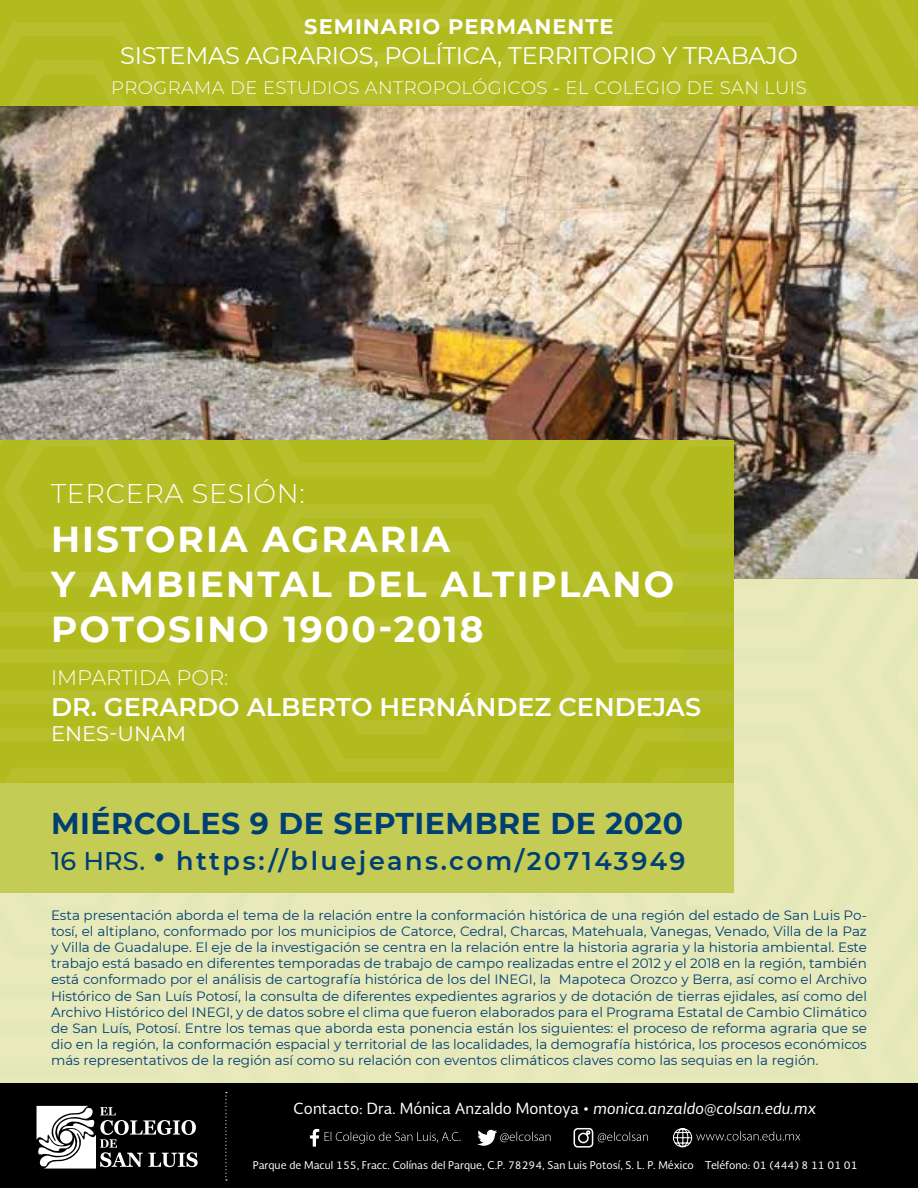
<style>
.page{position:relative;width:918px;height:1188px;background:#fff}
.page>*{position:absolute;margin:0;border:0;box-sizing:border-box;transform-origin:0 0}
.t1{font:700 36px/45px "Montserrat";letter-spacing:.06em;color:#fff}
.t2{font:700 30px "Montserrat";letter-spacing:.02em;color:#003f72}
.t3{font:300 27px "Montserrat";letter-spacing:.025em;color:#fff}
.t4{font:600 25.5px "Montserrat";letter-spacing:.1em;color:#003f72}
.t5{font:600 25.5px "Montserrat";color:#fff}
.t6{font:24px "Montserrat";letter-spacing:-.01em;color:#fff}
.t7{font:700 21px "Montserrat";letter-spacing:.05em;color:#fff}
.t8{font:300 21px "Montserrat";color:#fff}
.t9{font:21px "Montserrat";color:#fff}
.t10{font:300 18px "Montserrat";letter-spacing:.025em;color:#fff}
.t11{font:15px "Soberana Sans";color:#fff}
.t12{font:13.5px/16.2px "Montserrat";color:#003f72;text-align:justify}
.t13{font:10.5px "Soberana Sans";color:#fff}
.s1{font-weight:400}
.s2{font-weight:500}
.s3{font-weight:500;font-size:45px}
.s4{font-style:italic}
</style>
<div class="page">
<img style="left:0;top:109px;width:918px;height:415px">
<img style="left:682px;top:524px;width:236px;height:560px">
<div style="left:0;top:893px;width:682px;height:191px;background:#e8eabb"></div>
<img style="left:0;top:441px;width:733px;height:342px">
<div style="left:0;top:783px;width:733px;height:110px;background:#c5cc56"></div>
<img style="left:0;top:0;width:918px;height:109px">
<div style="left:0;top:1084px;width:918px;height:104px;background:#000"></div>
<svg style="left:225px;top:1092px;width:2px;height:88px"></svg>
<svg style="left:310px;top:1129px;width:9px;height:18px"></svg>
<svg style="left:325px;top:1132px;width:136px;height:12px"></svg>
<svg style="left:673px;top:1128px;width:127px;height:20px"></svg>
<div style="left:574px;top:1128px;width:19px;height:20px;border:2px solid #fff;border-radius:4px"></div>
<svg style="left:577px;top:1130px;width:14px;height:14px"></svg>
<svg style="left:598px;top:1132px;width:50px;height:10px"></svg>
<svg style="left:477px;top:1129px;width:74px;height:17px"></svg>
<svg style="left:36px;top:1106px;width:162px;height:63px"></svg>
<h3 class="t7" style="left:304px;top:11px;width:311px">SEMINARIO PERMANENTE</h3>
<h3 class="t6" style="left:120px;top:39px;width:679px">SISTEMAS AGRARIOS, POLÍTICA, TERRITORIO Y TRABAJO</h3>
<h3 class="t10" style="left:111px;top:75px;width:697px">PROGRAMA DE ESTUDIOS ANTROPOLÓGICOS <span class="s1">-</span> EL COLEGIO DE SAN LUIS</h3>
<h3 class="t3" style="left:51px;top:475px;width:255px">TERCERA SESIÓN:</h3>
<h1 class="t1" style="left:51px;top:515px;width:625px">HISTORIA AGRARIA<br>Y AMBIENTAL DEL ALTIPLANO<br>POTOSINO 1900-2018</h1>
<h3 class="t8" style="left:51px;top:664px;width:179px">IMPARTIDA POR:</h3>
<h3 class="t5" style="left:51px;top:689px;width:652px">DR. GERARDO ALBERTO HERNÁNDEZ CENDEJAS</h3>
<h3 class="t9" style="left:51px;top:719px;width:137px">ENES-UNAM</h3>
<h2 class="t2" style="left:51px;top:802px;width:634px">MIÉRCOLES 9 DE SEPTIEMBRE DE 2020</h2>
<h3 class="t4" style="left:51px;top:843px;width:636px"><span class="s2">16 HRS.</span> <span class="s3">•</span> https://bluejeans.com/207143949</h3>
<p class="t12" style="left:51px;top:906px;width:818px">Esta presentación aborda el tema de la relación entre la conformación histórica de una región del estado de San Luis Po&shy;tosí, el altiplano, conformado por los municipios de Catorce, Cedral, Charcas, Matehuala, Vanegas, Venado, Villa de la Paz y Villa de Guadalupe. El eje de la investigación se centra en la relación entre la historia agraria y la historia ambiental. Este trabajo está basado en diferentes temporadas de trabajo de campo realizadas entre el 2012 y el 2018 en la región, también está conformado por el análisis de cartografía histórica de los del INEGI, la Mapoteca Orozco y Berra, así como el Archivo Histórico de San Luís Potosí, la consulta de diferentes expedientes agrarios y de dotación de tierras ejidales, así como del Archivo Histórico del INEGI, y de datos sobre el clima que fueron elaborados para el Programa Estatal de Cambio Climático de San Luís, Potosí. Entre los temas que aborda esta ponencia están los siguientes: el proceso de reforma agraria que se dio en la región, la conformación espacial y territorial de las localidades, la demografía histórica, los procesos económicos más representativos de la región así como su relación con eventos climáticos claves como las sequias en la región.</p>
<p class="t11" style="left:294px;top:1099px;width:525px">Contacto: Dra. Mónica Anzaldo Montoya • <span class="s4">monica.anzaldo@colsan.edu.mx</span></p>
<p class="t13" style="left:253px;top:1158px;width:606px">Parque de Macul 155, Fracc. Colínas del Parque, C.P. 78294, San Luis Potosí, S. L. P. México Teléfono: 01 (444) 8 11 01 01</p>
</div>
